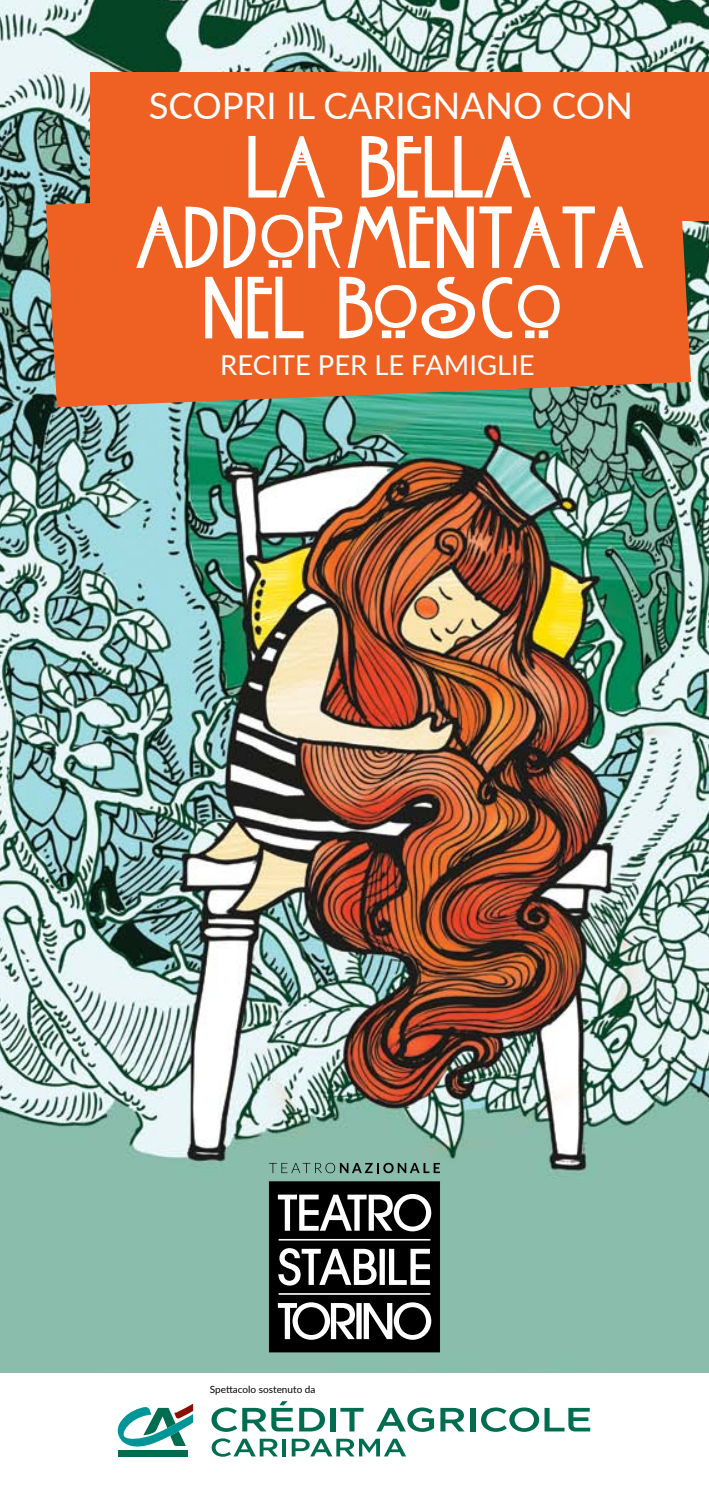
<style>
.page{position:relative;width:709px;height:1489px;background:#fff}
.page>*{position:absolute;margin:0;border:0;box-sizing:border-box;transform-origin:0 0}
.t1{font:70.25px/70.2px "Nouveau";color:#fff;text-align:center}
.t2{font:36.5px "Lato";color:#fff}
.t3{font:27.5px "Lato";color:#fff}
.t4{font:10px "Lato";color:#000}
</style>
<div class="page">
<img style="left:0;top:0;width:709px;height:1372px">
<div style="left:90px;top:72px;width:619px;height:148px;background:#ee6123"></div>
<svg style="left:46px;top:179px;width:645px;height:228px;fill:#ee6123"></svg>
<div style="left:269px;top:1181px;width:171px;height:171px;background:#000"></div>
<svg style="left:278px;top:1194px;width:153px;height:145px"></svg>
<svg style="left:269px;top:1162px;width:171px;height:11px;background:#699083"></svg>
<div style="left:118px;top:1449px;width:70px;height:7px;background:#006c50"></div>
<svg style="left:117px;top:1403px;width:76px;height:47px"></svg>
<svg style="left:211px;top:1401px;width:82px;height:30px"></svg>
<svg style="left:299px;top:1407px;width:26px;height:24px"></svg>
<div style="left:330px;top:1407px;width:5px;height:24px;background:#006c50"></div>
<svg style="left:340px;top:1407px;width:23px;height:24px"></svg>
<svg style="left:376px;top:1407px;width:58px;height:24px"></svg>
<svg style="left:440px;top:1407px;width:24px;height:24px"></svg>
<div style="left:470px;top:1407px;width:5px;height:24px;background:#006c50"></div>
<svg style="left:481px;top:1407px;width:109px;height:24px"></svg>
<svg style="left:212px;top:1438px;width:66px;height:18px"></svg>
<hr style="left:282px;top:1438px;width:4px;height:18px;background:#006c50">
<svg style="left:292px;top:1438px;width:114px;height:18px"></svg>
<p class="t2" style="left:149px;top:80px;width:486px">SCOPRI IL CARIGNANO CON</p>
<p class="t1" style="left:136px;top:138px;width:511px">LA BELLA<br>ADDORMENTATA<br>NEL BOSCO</p>
<p class="t3" style="left:220px;top:345px;width:262px">recite per le famigli</p>
<p class="t3" style="left:519px;top:345px;width:17px">e</p>
<p class="t4" style="left:210px;top:1382px;width:107px">Spettacolo sostenuto da</p>
</div>
